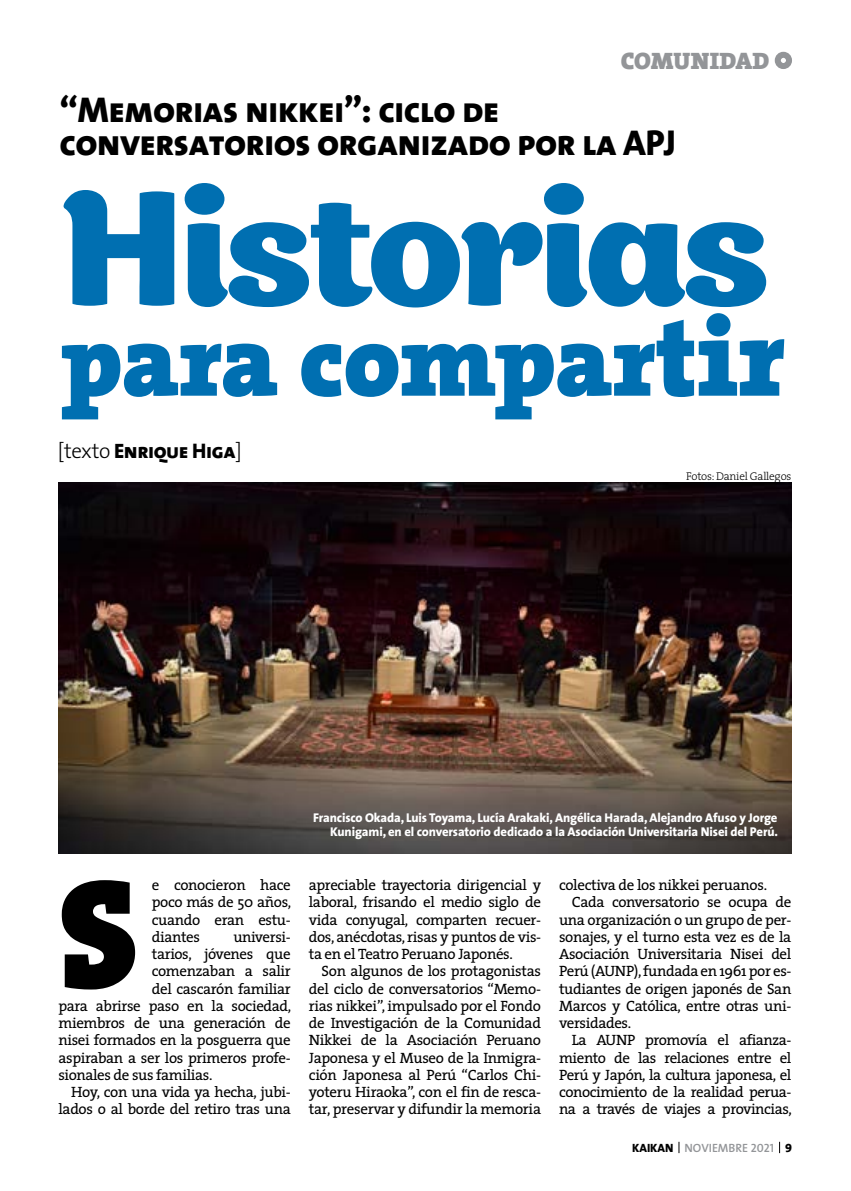
<style>
.page{position:relative;width:851px;height:1191px;background:#fff}
.page>*{position:absolute;margin:0;border:0;box-sizing:border-box;transform-origin:0 0}
.t1{font:700 158.7px "Appetite Pro";letter-spacing:-.015em;color:#006fb1}
.t2{font:900 156px "The Serif";color:#000}
.t3{font:900 101.7px "The Serif";letter-spacing:-.01em;color:#006fb1}
.t4{font:36px/33px "The Sans Extra Bold Caps";letter-spacing:-.02em;color:#000}
.t5{font:900 24px "The Serif";color:#939598}
.t6{font:21px "The Sans Extra Bold Caps";letter-spacing:-.02em;color:#000}
.t7{font:15px/17.2px "The Serif";letter-spacing:-.025em;color:#000;text-align:justify}
.t8{font:800 12.75px/13.5px "The Sans";letter-spacing:-.01em;color:#fff;text-align:right}
.t9{font:12px "The Sans Semi Bold Caps";color:#939598}
.t10{font:300 11.25px "The Serif";letter-spacing:-.02em;color:#000}
.s1{font-size:110.7px}
.s2{font-family:"The Sans";font-weight:300}
.s3{font-family:"The Sans Extra Bold Caps";color:#000}
</style>
<div class="page">
<img style="left:58px;top:482px;width:733px;height:372px">
<svg style="left:678px;top:1141px;width:1px;height:12px"></svg>
<svg style="left:779px;top:1141px;width:1px;height:12px"></svg>
<div style="left:774px;top:52px;width:17px;height:17px;border:6px solid #939598;border-radius:50%"></div>
<h3 class="t5" style="left:620px;top:41px;width:150px">COMUNIDAD</h3>
<h3 class="t4" style="left:60px;top:92px;width:618px">“Memorias nikkei”: ciclo de conversatorios organizado por la APJ</h3>
<h1 class="t1" style="left:60px;top:152px;width:709px">Historias</h1>
<h3 class="t3" style="left:60px;top:275px;width:727px">para compar<span class="s1">tir</span></h3>
<h3 class="t6" style="left:58px;top:433px;width:185px"><span class="s2">[texto</span> Enrique Higa<span class="s2">]</span></h3>
<p class="t10" style="left:686px;top:467px;width:107px">Fotos: Daniel Gallegos</p>
<p class="t7" style="left:152px;top:876px;width:141px">e conocieron hace poco más de 50 años, cuando eran estu&shy;diantes</p>
<h2 class="t2" style="left:58px;top:802px;width:81px">S</h2>
<p class="t7" style="left:233px;top:927px;width:59px">universi-</p>
<p class="t7" style="left:152px;top:945px;width:140px">tarios, jóvenes que</p>
<p class="t7" style="left:152px;top:962px;width:140px">comenzaban a salir</p>
<p class="t7" style="left:152px;top:979px;width:140px">del cascarón familiar</p>
<p class="t7" style="left:58px;top:996px;width:234px">para abrirse paso en la sociedad,</p>
<p class="t7" style="left:58px;top:1014px;width:234px">miembros de una generación de</p>
<p class="t7" style="left:58px;top:1031px;width:234px">nisei formados en la posguerra que</p>
<p class="t7" style="left:58px;top:1048px;width:234px">aspiraban a ser los primeros profe-</p>
<p class="t7" style="left:58px;top:1065px;width:155px">sionales de sus familias.</p>
<p class="t7" style="left:71px;top:1083px;width:221px">Hoy, con una vida ya hecha, jubi-</p>
<p class="t7" style="left:58px;top:1100px;width:234px">lados o al borde del retiro tras una</p>
<p class="t8" style="left:313px;top:811px;width:466px">Francisco Okada, Luis Toyama, Lucía Arakaki, Angélica Harada, Alejandro Afuso y Jorge<br>Kunigami, en el conversatorio dedicado a la Asociación Universitaria Nisei del Perú.</p>
<p class="t7" style="left:309px;top:876px;width:234px">apreciable trayectoria dirigencial y laboral, frisando el medio siglo de vida conyugal, comparten recuer&shy;dos, anécdotas, risas y puntos de vis&shy;ta en el Teatro Peruano Japonés.</p>
<p class="t7" style="left:309px;top:962px;width:234px;text-indent:13px">Son algunos de los protagonistas del ciclo de conversatorios “Memo&shy;rias nikkei”, impulsado por el Fondo de Investigación de la Comunidad Nikkei de la Asociación Peruano Japonesa y el Museo de la Inmigra&shy;ción Japonesa al Perú “Carlos Chi&shy;yoteru Hiraoka”, con el fin de resca&shy;tar, preservar y difundir la memoria</p>
<p class="t7" style="left:559px;top:876px;width:209px">colectiva de los nikkei peruanos.</p>
<p class="t7" style="left:571px;top:893px;width:221px">Cada conversatorio se ocupa de</p>
<p class="t7" style="left:559px;top:910px;width:234px">una organización o un grupo de per-</p>
<p class="t7" style="left:559px;top:927px;width:234px">sonajes, y el turno esta vez es de la</p>
<p class="t7" style="left:559px;top:945px;width:234px">Asociación Universitaria Nisei del</p>
<p class="t7" style="left:559px;top:962px;width:234px">Perú (AUNP), fundada en 1961 por es-</p>
<p class="t7" style="left:559px;top:979px;width:234px">tudiantes de origen japonés de San</p>
<p class="t7" style="left:559px;top:996px;width:234px">Marcos y Católica, entre otras uni-</p>
<p class="t7" style="left:559px;top:1014px;width:74px">versidades.</p>
<p class="t7" style="left:571px;top:1031px;width:221px">La AUNP promovía el afianza-</p>
<p class="t7" style="left:559px;top:1048px;width:234px">miento de las relaciones entre el</p>
<p class="t7" style="left:559px;top:1065px;width:234px">Perú y Japón, la cultura japonesa, el</p>
<p class="t7" style="left:559px;top:1083px;width:234px">conocimiento de la realidad perua-</p>
<p class="t7" style="left:559px;top:1100px;width:234px">na a través de viajes a provincias,</p>
<p class="t9" style="left:632px;top:1137px;width:161px"><span class="s3">KAIKAN</span> NOVIEMBRE 2021 <span class="s3">9</span></p>
</div>
